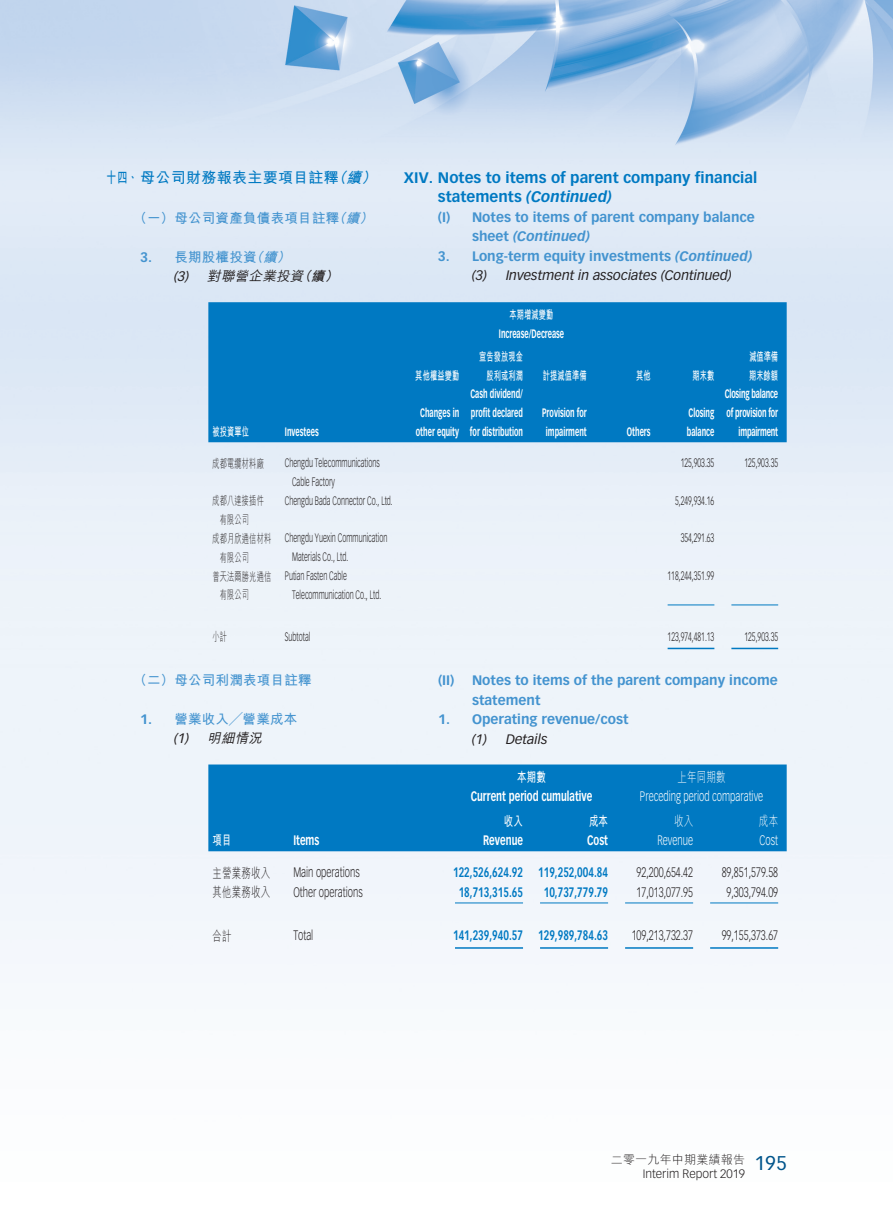
<style>
.page{position:relative;width:893px;height:1212px;background:#fff}
.page>*{position:absolute;margin:0;border:0;box-sizing:border-box;transform-origin:0 0}
.t1{font:700 15px/19.5px "Vectora LT Std";color:#0079c2}
.t2{font:700 15px "M Hei HK";letter-spacing:.02em;color:#0079c2;scale:.7 1}
.t3{font:700 13.5px/19.5px "Vectora LT Std";color:#4393cf}
.t4{font:300 13.5px "Vectora LT Std";color:#231f20;scale:.7 1}
.t5{font:italic 13.5px/19.5px "Vectora LT Std";color:#231f20}
.t6{font:700 13.5px "Vectora LT Std";color:#0079c2;scale:.7 1}
.t7{font:700 13.5px/19.5px "M Hei HK";letter-spacing:.02em;color:#4393cf;text-align:center}
.t8{font:700 13.5px "Vectora LT Std";color:#fff;scale:.7 1}
.t9{font:300 13.5px "Vectora LT Std";color:#fff;scale:.7 1}
.t10{font:italic 500 13.5px/19.5px "M Hei HK";color:#231f20}
.t11{font:300 13.5px "M Hei HK";letter-spacing:.02em;color:#231f20;scale:.7 1}
.t12{font:700 13.5px "M Hei HK";letter-spacing:.02em;color:#fff;scale:.7 1}
.t13{font:300 13.5px "M Hei HK";letter-spacing:.02em;color:#fff;scale:.7 1}
.t14{font:300 12px/18.8px "Vectora LT Std";color:#231f20;scale:.6 1}
.t15{font:700 12px/18.8px "Vectora LT Std";color:#fff;text-align:center;scale:.6 1}
.t16{font:300 12px/18.8px "M Hei HK";letter-spacing:.02em;color:#231f20;scale:.6 1}
.t17{font:700 12px/18.8px "M Hei HK";letter-spacing:.02em;color:#fff;text-align:right;scale:.6 1}
.t18{font:700 12px/18.8px "Vectora LT Std";letter-spacing:-.02em;color:#fff;text-align:right;scale:.6 1}
.t19{font:300 12px "Vectora LT Std";color:#231f20}
.t20{font:300 12px "M Hei HK";letter-spacing:.02em;color:#231f20}
.t21{font:700 12px/18.8px "M Hei HK";color:#fff;scale:.6 1}
.s1{font-style:italic}
.s2{font-family:"Vectora LT Std";font-weight:700;font-style:normal;color:#4393cf}
.s3{font-weight:700;font-style:normal;color:#4393cf}
.s4{font-weight:700;color:#4393cf}
.s5{font-family:"Vectora LT Std";font-weight:400}
.s6{font-weight:700}
.s7{font-family:"Vectora LT Std"}
.s8{font-family:"Vectora LT Std";font-weight:400;font-style:italic;color:#231f20}
.s9{font-weight:500;font-style:italic;color:#231f20}
.s10{font-family:"Vectora LT Std";font-weight:400;font-size:19.5px;color:#00548b}
</style>
<div class="page">
<img style="left:0;top:0;width:893px;height:967px">
<div style="left:208px;top:302px;width:579px;height:140px;background:#0079c2"></div>
<hr style="left:412px;top:343px;width:239px;height:1px;background:#0079c2">
<hr style="left:668px;top:604px;width:46px;height:1px;background:#0079c2">
<hr style="left:731px;top:604px;width:47px;height:1px;background:#0079c2">
<hr style="left:668px;top:648px;width:46px;height:1px;background:#0079c2">
<hr style="left:731px;top:648px;width:47px;height:1px;background:#0079c2">
<div style="left:208px;top:764px;width:579px;height:87px;background:#0079c2"></div>
<hr style="left:455px;top:807px;width:153px;height:1px;background:#0079c2">
<hr style="left:625px;top:807px;width:153px;height:1px;background:#0079c2">
<hr style="left:455px;top:902px;width:68px;height:1px;background:#0079c2">
<hr style="left:540px;top:902px;width:68px;height:1px;background:#0079c2">
<hr style="left:625px;top:902px;width:68px;height:1px;background:#0079c2">
<hr style="left:710px;top:902px;width:68px;height:1px;background:#0079c2">
<hr style="left:455px;top:947px;width:68px;height:2px;background:#0079c2">
<hr style="left:540px;top:947px;width:68px;height:2px;background:#0079c2">
<hr style="left:625px;top:947px;width:68px;height:2px;background:#0079c2">
<hr style="left:710px;top:947px;width:68px;height:2px;background:#0079c2">
<p class="t2" style="left:106px;top:167px;width:393px">十四、母公司財務報表主要項目註釋<span class="s1">（續）</span></p>
<p class="t7" style="left:134px;top:207px;width:245px">（一）母公司資產負債表項目註釋<span class="s1">（續）</span></p>
<p class="t10" style="left:173px;top:246px;width:170px;text-indent:-33px"><span class="s2">3.</span> <span class="s3">長期股權投資</span><span class="s4">（續）<br></span><span class="s5">(3)</span> 對聯營企業投資<span class="s6">（續）</span></p>
<p class="t17" style="left:213px;top:422px;width:62px">被投資單位</p>
<p class="t15" style="left:285px;top:422px;width:58px">Investees</p>
<p class="t1" style="left:438px;top:167px;width:321px;text-indent:-34px">XIV. Notes to items of parent company financial statements <span class="s1">(Continued)</span></p>
<p class="t3" style="left:472px;top:207px;width:284px;text-indent:-34px">(I) Notes to items of parent company balance sheet <span class="s1">(Continued)</span></p>
<p class="t5" style="left:472px;top:246px;width:282px;text-indent:-34px"><span class="s3">3. Long-term equity investments</span> <span class="s4">(Continued) </span>(3) Investment in associates (Continued)</p>
<p class="t17" style="left:415px;top:365px;width:75px">其他權益變動</p>
<p class="t15" style="left:416px;top:404px;width:74px">Changes in other equity</p>
<p class="t17" style="left:510px;top:305px;width:75px">本期增減變動</p>
<p class="t15" style="left:499px;top:324px;width:110px">Increase/Decrease</p>
<p class="t17" style="left:479px;top:347px;width:75px">宣告發放現金股利或利潤</p>
<p class="t15" style="left:470px;top:385px;width:90px;text-align:justify">Cash dividend/ profit declared for distribution</p>
<p class="t17" style="left:543px;top:365px;width:75px">計提減值準備</p>
<p class="t17" style="left:636px;top:365px;width:26px">其他</p>
<p class="t17" style="left:692px;top:365px;width:38px">期末數</p>
<p class="t15" style="left:542px;top:403px;width:76px">Provision for impairment</p>
<p class="t15" style="left:627px;top:422px;width:41px">Others</p>
<p class="t15" style="left:687px;top:403px;width:47px;text-align:left">Closing balance</p>
<p class="t21" style="left:749px;top:347px;width:50px">減值準備期末餘額</p>
<p class="t18" style="left:725px;top:385px;width:91px">Closing balance of provision for impairment</p>
<p class="t16" style="left:213px;top:454px;width:87px">成都電纜材料廠</p>
<p class="t14" style="left:292px;top:454px;width:148px;text-indent:-7px">Chengdu Telecommunications<br>Cable Factory</p>
<p class="t14" style="left:681px;top:454px;width:58px">125,903.35</p>
<p class="t14" style="left:744px;top:454px;width:58px">125,903.35</p>
<p class="t16" style="left:220px;top:491px;width:75px;text-indent:-7px">成都八達接插件有限公司</p>
<p class="t14" style="left:285px;top:491px;width:181px">Chengdu Bada Connector Co., Ltd.</p>
<p class="t14" style="left:675px;top:491px;width:67px">5,249,934.16</p>
<p class="t16" style="left:220px;top:529px;width:87px;text-indent:-7px">成都月欣通信材料有限公司</p>
<p class="t14" style="left:292px;top:529px;width:160px;text-indent:-7px">Chengdu Yuexin Communication<br>Materials Co., Ltd.</p>
<p class="t14" style="left:681px;top:529px;width:58px">354,291.63</p>
<p class="t16" style="left:220px;top:566px;width:87px;text-indent:-7px">普天法爾勝光通信有限公司</p>
<p class="t14" style="left:292px;top:566px;width:150px;text-indent:-7px">Putian Fasten Cable<br>Telecommunication Co., Ltd.</p>
<p class="t14" style="left:668px;top:566px;width:80px">118,244,351.99</p>
<p class="t16" style="left:213px;top:627px;width:26px">小計</p>
<p class="t14" style="left:285px;top:627px;width:44px">Subtotal</p>
<p class="t14" style="left:668px;top:627px;width:80px">123,974,481.13</p>
<p class="t14" style="left:744px;top:627px;width:58px">125,903.35</p>
<p class="t7" style="left:134px;top:669px;width:180px">（二）母公司利潤表項目註釋</p>
<p class="t7" style="left:140px;top:708px;width:159px"><span class="s7">1.</span> 營業收入╱營業成本<span class="s8">(1)</span> <span class="s9">明細情況</span></p>
<p class="t12" style="left:517px;top:767px;width:43px">本期數</p>
<p class="t13" style="left:678px;top:770px;width:70px">上年同期數</p>
<p class="t8" style="left:471px;top:788px;width:175px">Current period cumulative</p>
<p class="t9" style="left:640px;top:788px;width:178px">Preceding period comparative</p>
<p class="t12" style="left:504px;top:811px;width:29px">收入</p>
<p class="t12" style="left:589px;top:811px;width:29px">成本</p>
<p class="t13" style="left:674px;top:814px;width:29px">收入</p>
<p class="t13" style="left:759px;top:814px;width:29px">成本</p>
<p class="t12" style="left:213px;top:830px;width:29px">項目</p>
<p class="t8" style="left:293px;top:832px;width:39px">Items</p>
<p class="t8" style="left:483px;top:832px;width:58px">Revenue</p>
<p class="t8" style="left:587px;top:832px;width:32px">Cost</p>
<p class="t9" style="left:657px;top:832px;width:53px">Revenue</p>
<p class="t9" style="left:760px;top:832px;width:28px">Cost</p>
<p class="t11" style="left:213px;top:866px;width:84px">主營業務收入</p>
<p class="t4" style="left:293px;top:864px;width:96px">Main operations</p>
<p class="t6" style="left:453px;top:864px;width:223px">122,526,624.92 119,252,004.84</p>
<p class="t4" style="left:637px;top:864px;width:82px">92,200,654.42</p>
<p class="t4" style="left:722px;top:864px;width:82px">89,851,579.58</p>
<p class="t11" style="left:213px;top:885px;width:84px">其他業務收入</p>
<p class="t4" style="left:293px;top:884px;width:101px">Other operations</p>
<p class="t6" style="left:459px;top:883px;width:93px">18,713,315.65</p>
<p class="t6" style="left:544px;top:883px;width:93px">10,737,779.79</p>
<p class="t4" style="left:637px;top:884px;width:82px">17,013,077.95</p>
<p class="t4" style="left:727px;top:884px;width:75px">9,303,794.09</p>
<p class="t11" style="left:213px;top:929px;width:29px">合計</p>
<p class="t4" style="left:293px;top:927px;width:30px">Total</p>
<p class="t6" style="left:453px;top:927px;width:223px">141,239,940.57 129,989,784.63</p>
<p class="t4" style="left:632px;top:927px;width:89px">109,213,732.37</p>
<p class="t4" style="left:722px;top:927px;width:82px">99,155,373.67</p>
<p class="t3" style="left:472px;top:670px;width:307px;text-indent:-34px">(II) Notes to items of the parent company income statement</p>
<p class="t3" style="left:438px;top:709px;width:192px">1. Operating revenue/cost</p>
<p class="t5" style="left:472px;top:729px;width:77px">(1) Details</p>
<p class="t20" style="left:611px;top:1153px;width:178px">二零一九年中期業績報告 <span class="s10">195</span></p>
<p class="t19" style="left:643px;top:1166px;width:104px">Interim Report 2019</p>
</div>
